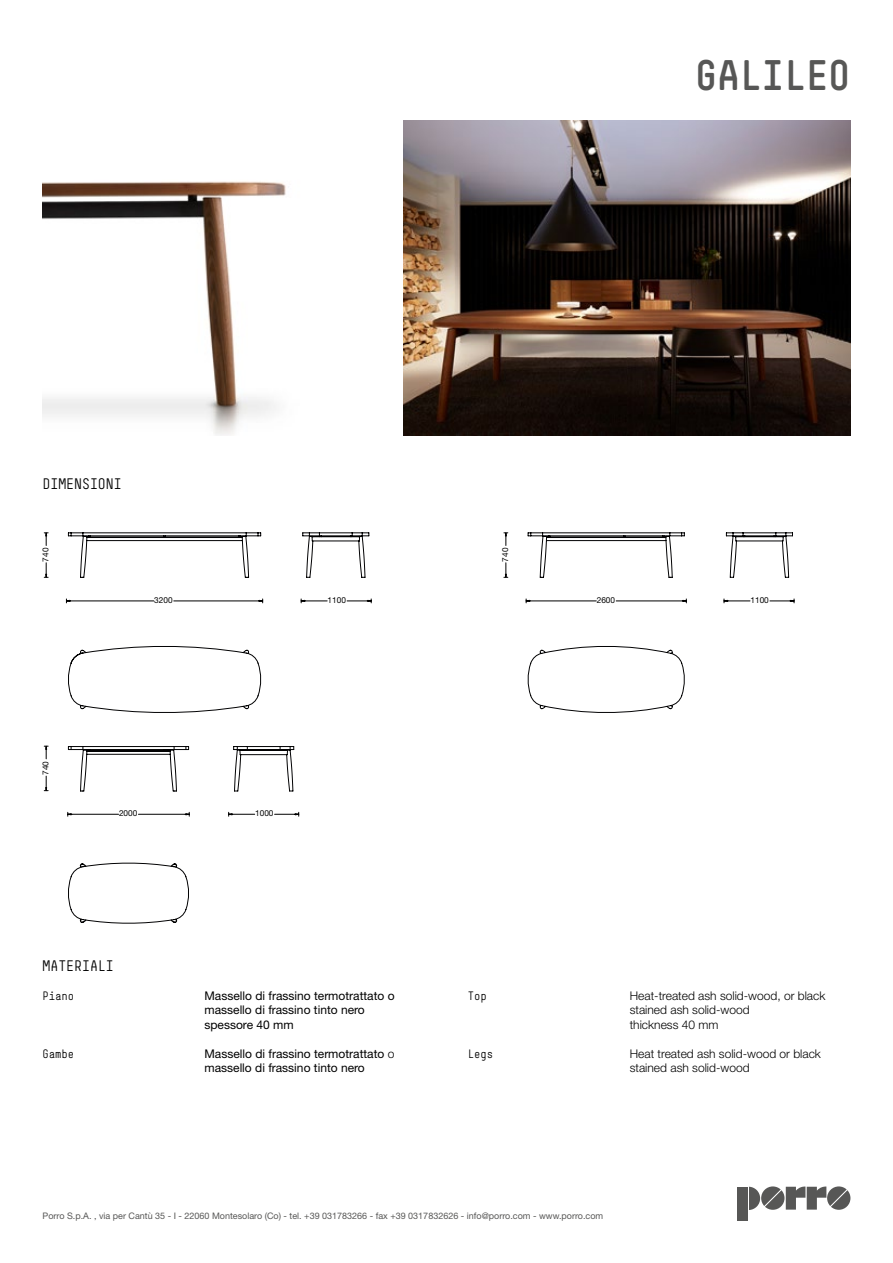
<style>
.page{position:relative;width:893px;height:1263px;background:#fff}
.page>*{position:absolute;margin:0;border:0;box-sizing:border-box;transform-origin:0 0}
.t1{font:700 42px "Simple";color:#575756}
.t2{font:15px "Simple";color:#000}
.t3{font:12px/14.4px "Helvetica Neue LT Pro";color:#000}
.t4{font:300 12px/14.4px "Helvetica Neue LT Pro";color:#000}
.t5{font:12px "Simple";color:#000}
.t6{font:9px "Helvetica Neue LT Pro";color:#575756}
.t7{font:8.25px "Helvetica Neue";color:#000}
.s1{font-family:"Helvetica Neue";font-weight:300}
</style>
<div class="page">
<svg style="left:44px;top:532px;width:4px;height:13px"></svg>
<svg style="left:44px;top:563px;width:4px;height:15px"></svg>
<svg style="left:68px;top:532px;width:301px;height:181px"></svg>
<svg style="left:44px;top:746px;width:4px;height:13px"></svg>
<svg style="left:44px;top:776px;width:4px;height:15px"></svg>
<svg style="left:67px;top:812px;width:123px;height:4px"></svg>
<svg style="left:228px;top:812px;width:71px;height:4px"></svg>
<svg style="left:68px;top:746px;width:226px;height:45px"></svg>
<svg style="left:68px;top:862px;width:121px;height:62px"></svg>
<img style="left:404px;top:121px;width:446px;height:315px">
<div style="left:738px;top:1186px;width:10px;height:34px;background:#575756"></div>
<svg style="left:749px;top:1186px;width:101px;height:24px"></svg>
<img style="left:43px;top:181px;width:243px;height:254px">
<svg style="left:504px;top:532px;width:4px;height:13px"></svg>
<svg style="left:504px;top:563px;width:4px;height:15px"></svg>
<svg style="left:527px;top:532px;width:266px;height:181px"></svg>
<h1 class="t1" style="left:695px;top:50px;width:157px">GALILEO</h1>
<p class="t2" style="left:43px;top:474px;width:81px">DIMENSIONI</p>
<p class="t7" style="left:41px;top:561px;width:15px;rotate:-90deg">740</p>
<p class="t7" style="left:41px;top:775px;width:15px;rotate:-90deg">740</p>
<p class="t7" style="left:154px;top:595px;width:20px">3200</p>
<p class="t7" style="left:328px;top:595px;width:20px">1100</p>
<p class="t7" style="left:119px;top:808px;width:20px">2000</p>
<p class="t7" style="left:255px;top:808px;width:20px">1000</p>
<p class="t2" style="left:43px;top:957px;width:73px">MATERIALI</p>
<p class="t5" style="left:43px;top:989px;width:33px">Piano</p>
<p class="t3" style="left:205px;top:988px;width:192px">Massello di frassino termotrattato o massello di frassino tinto nero spessore 40 mm</p>
<p class="t5" style="left:43px;top:1046px;width:33px">Gambe</p>
<p class="t3" style="left:205px;top:1046px;width:191px">Massello di frassino termotrattato <span class="s1">o </span>massello di frassino tinto nero</p>
<p class="t7" style="left:500px;top:561px;width:15px;rotate:-90deg">740</p>
<p class="t7" style="left:597px;top:595px;width:20px">2600</p>
<p class="t7" style="left:750px;top:595px;width:20px">1100</p>
<p class="t5" style="left:468px;top:989px;width:21px">Top</p>
<p class="t4" style="left:630px;top:988px;width:197px">Heat-treated ash solid-wood, or black stained ash solid-wood<br>thickness 40 mm</p>
<p class="t5" style="left:468px;top:1046px;width:27px">Legs</p>
<p class="t4" style="left:630px;top:1046px;width:193px">Heat treated ash solid-wood or black stained ash solid-wood</p>
<p class="t6" style="left:43px;top:1211px;width:562px">Porro S.p.A. , via per Cantù 35 - I - 22060 Montesolaro (Co) - tel. +39 031783266 - fax +39 0317832626 - info@porro.com - www.porro.com</p>
</div>
